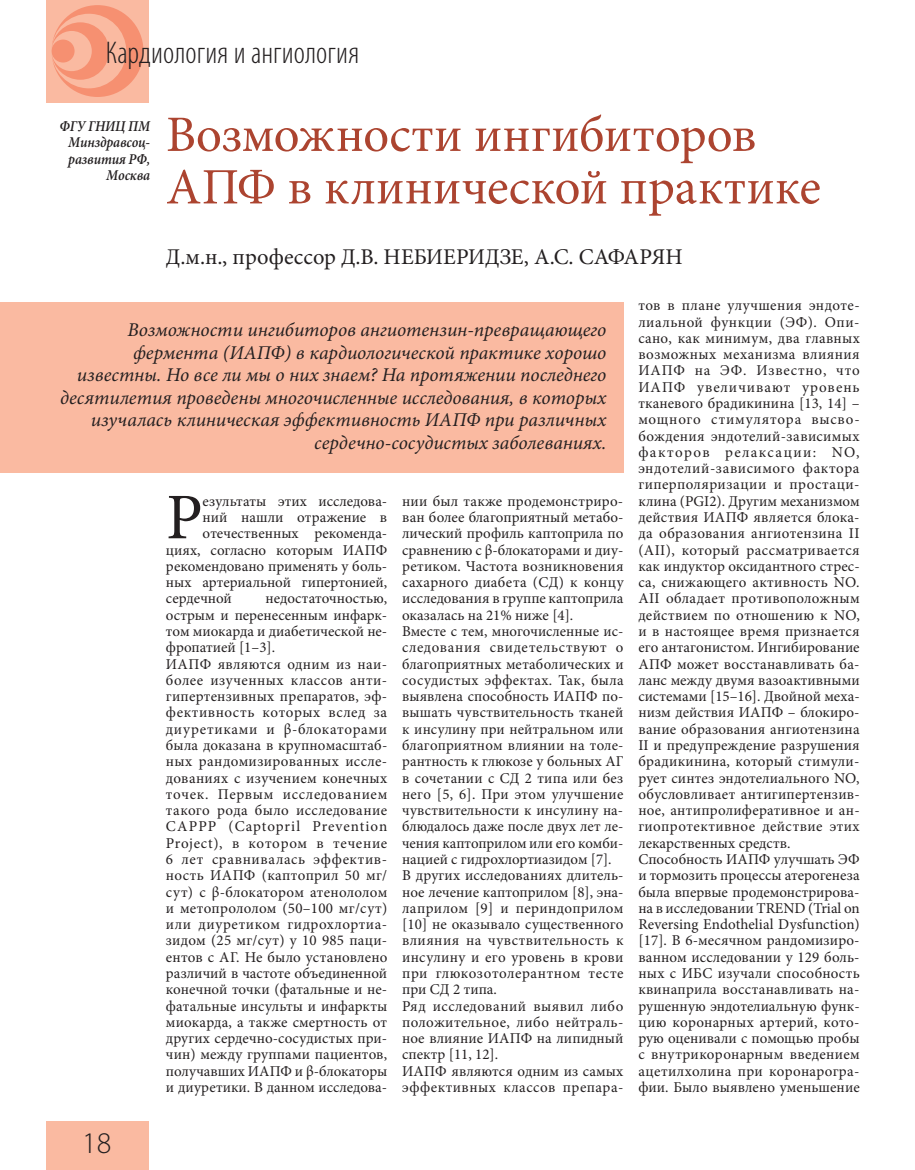
<style>
.page{position:relative;width:915px;height:1170px;background:#fff}
.page>*{position:absolute;margin:0;border:0;box-sizing:border-box;transform-origin:0 0}
.t1{font:65.1px "Minion Pro";color:#231f20}
.t2{font:51px/52.5px "Minion Pro";color:#ac4430}
.t3{font:300 condensed 31.5px "Myriad Pro";letter-spacing:.005em;color:#231f20}
.t4{font:300 30px "Myriad Pro";color:#231f20}
.t5{font:22.5px "Minion Pro";letter-spacing:.005em;color:#231f20}
.t6{font:italic 19.5px/22.5px "Minion Pro";color:#231f20;text-align:right}
.t7{font:15px/16.2px "Minion Pro";letter-spacing:.015em;color:#231f20}
.t8{font:italic 600 15px/16.2px "Minion Pro";letter-spacing:-.01em;color:#231f20;text-align:right;scale:.91 1}
</style>
<div class="page">
<div style="left:47px;top:0;width:102px;height:102px;background:#fabaa1"></div>
<svg style="left:52px;top:5px;width:91px;height:92px"></svg>
<div style="left:52px;top:40px;width:23px;height:22px;background:#f69071;border-radius:50%"></div>
<div style="left:47px;top:1121px;width:102px;height:48px;background:#fabaa1"></div>
<div style="left:0;top:302px;width:623px;height:170px;background:#fabaa1"></div>
<h3 class="t3" style="left:106px;top:34px;width:255px">Кардиология и ангиология</h3>
<p class="t8" style="left:60px;top:118px;width:101px">ФГУ ГНИЦ ПМ<br>Минздравсоц&shy;развития РФ,<br>Москва</p>
<h2 class="t2" style="left:166px;top:109px;width:656px">Возможности ингибиторов<br>АПФ в клинической практике</h2>
<h3 class="t5" style="left:166px;top:242px;width:518px">Д.м.н., профессор Д.В. НЕБИЕРИДЗЕ, А.С. САФАРЯН</h3>
<p class="t6" style="left:60px;top:318px;width:547px">Возможности ингибиторов ангиотензин-превращающего фермента (ИАПФ) в кардиологической практике хорошо известны. Но все ли мы о них знаем? На протяжении последнего десятилетия проведены многочисленные исследования, в которых изучалась клиническая эффективность ИАПФ при различных сердечно-сосудистых заболеваниях.</p>
<h1 class="t1" style="left:166px;top:474px;width:38px">Р</h1>
<p class="t7" style="left:202px;top:493px;width:186px">езультаты этих исследова-</p>
<p class="t7" style="left:202px;top:509px;width:186px">ний нашли отражение в</p>
<p class="t7" style="left:202px;top:525px;width:186px">отечественных рекоменда-</p>
<p class="t7" style="left:166px;top:541px;width:223px">циях, согласно которым ИАПФ</p>
<p class="t7" style="left:166px;top:558px;width:223px">рекомендовано применять у боль-</p>
<p class="t7" style="left:166px;top:574px;width:223px">ных артериальной гипертонией,</p>
<p class="t7" style="left:166px;top:590px;width:67px">сердечной</p>
<p class="t7" style="left:166px;top:590px;width:223px;text-indent:100px">недостаточностью, острым и перенесенным инфарк&shy;том миокарда и диабетической не&shy;фропатией [1–3].<br>ИАПФ являются одним из наи&shy;более изученных классов анти&shy;гипертензивных препаратов, эф&shy;фективность которых вслед за диуретиками и β-блокаторами была доказана в крупномасштаб&shy;ных рандомизированных иссле&shy;дованиях с изучением конечных точек. Первым исследованием такого рода было исследование<br>САРРР (Captopril Prevention<br>Project), в котором в течение<br>6 лет сравнивалась эффектив&shy;ность ИАПФ (каптоприл 50 мг/ сут) с β-блокатором атенололом и метопрололом (50–100 мг/сут) или диуретиком гидрохлортиа&shy;зидом (25 мг/сут) у 10 985 паци&shy;ентов с АГ. Не было установлено различий в частоте объединенной конечной точки (фатальные и не&shy;фатальные инсульты и инфаркты миокарда, а также смертность от других сердечно-сосудистых при&shy;чин) между группами пациентов, получавших ИАПФ и β-блокаторы и диуретики. В данном исследова-</p>
<p class="t7" style="left:402px;top:493px;width:223px">нии был также продемонстриро&shy;ван более благоприятный метабо&shy;лический профиль каптоприла по сравнению с β-блокаторами и диу&shy;ретиком. Частота возникновения сахарного диабета (СД) к концу исследования в группе каптоприла оказалась на 21% ниже [4].<br>Вместе с тем, многочисленные ис&shy;следования свидетельствуют о благоприятных метаболических и сосудистых эффектах. Так, была выявлена способность ИАПФ по&shy;вышать чувствительность тканей к инсулину при нейтральном или благоприятном влиянии на толе&shy;рантность к глюкозе у больных АГ в сочетании с СД 2 типа или без него [5, 6]. При этом улучшение чувствительности к инсулину на&shy;блюдалось даже после двух лет ле&shy;чения каптоприлом или его комби&shy;нацией с гидрохлортиазидом [7].<br>В других исследованиях длитель&shy;ное лечение каптоприлом [8], эна&shy;лаприлом [9] и периндоприлом [10] не оказывало существенного влияния на чувствительность к инсулину и его уровень в крови при глюкозотолерантном тесте при СД 2 типа.<br>Ряд исследований выявил либо положительное, либо нейтраль&shy;ное влияние ИАПФ на липидный спектр [11, 12].<br>ИАПФ являются одним из самых эффективных классов препара-</p>
<p class="t7" style="left:638px;top:297px;width:223px">тов в плане улучшения эндоте&shy;лиальной функции (ЭФ). Опи&shy;сано, как минимум, два главных возможных механизма влияния<br>ИАПФ на ЭФ. Известно, что<br>ИАПФ увеличивают уровень тканевого брадикинина [13, 14] – мощного стимулятора высво&shy;бождения эндотелий-зависимых факторов релаксации: NO, эндотелий-зависимого фактора гиперполяризации и простаци&shy;клина (PGI2). Другим механизмом действия ИАПФ является блока&shy;да образования ангиотензина II (АII), который рассматривается как индуктор оксидантного стрес&shy;са, снижающего активность NO.<br>АII обладает противоположным действием по отношению к NO, и в настоящее время признается его антагонистом. Ингибирование<br>АПФ может восстанавливать ба&shy;ланс между двумя вазоактивными системами [15–16]. Двойной меха&shy;низм действия ИАПФ – блокиро&shy;вание образования ангиотензина<br>II и предупреждение разрушения брадикинина, который стимули&shy;рует синтез эндотелиального NO, обусловливает антигипертензив&shy;ное, антипролиферативное и ан&shy;гиопротективное действие этих лекарственных средств.<br>Способность ИАПФ улучшать ЭФ и тормозить процессы атерогенеза была впервые продемонстрирова&shy;на в исследовании TREND (Trial on<br>Reversing Endothelial Dysfunction) [17]. В 6-месячном рандомизиро&shy;ванном исследовании у 129 боль&shy;ных с ИБС изучали способность квинаприла восстанавливать на&shy;рушенную эндотелиальную функ&shy;цию коронарных артерий, кото&shy;рую оценивали с помощью пробы с внутрикоронарным введением ацетилхолина при коронарогра&shy;фии. Было выявлено уменьшение</p>
<h3 class="t4" style="left:82px;top:1125px;width:31px">18</h3>
</div>
